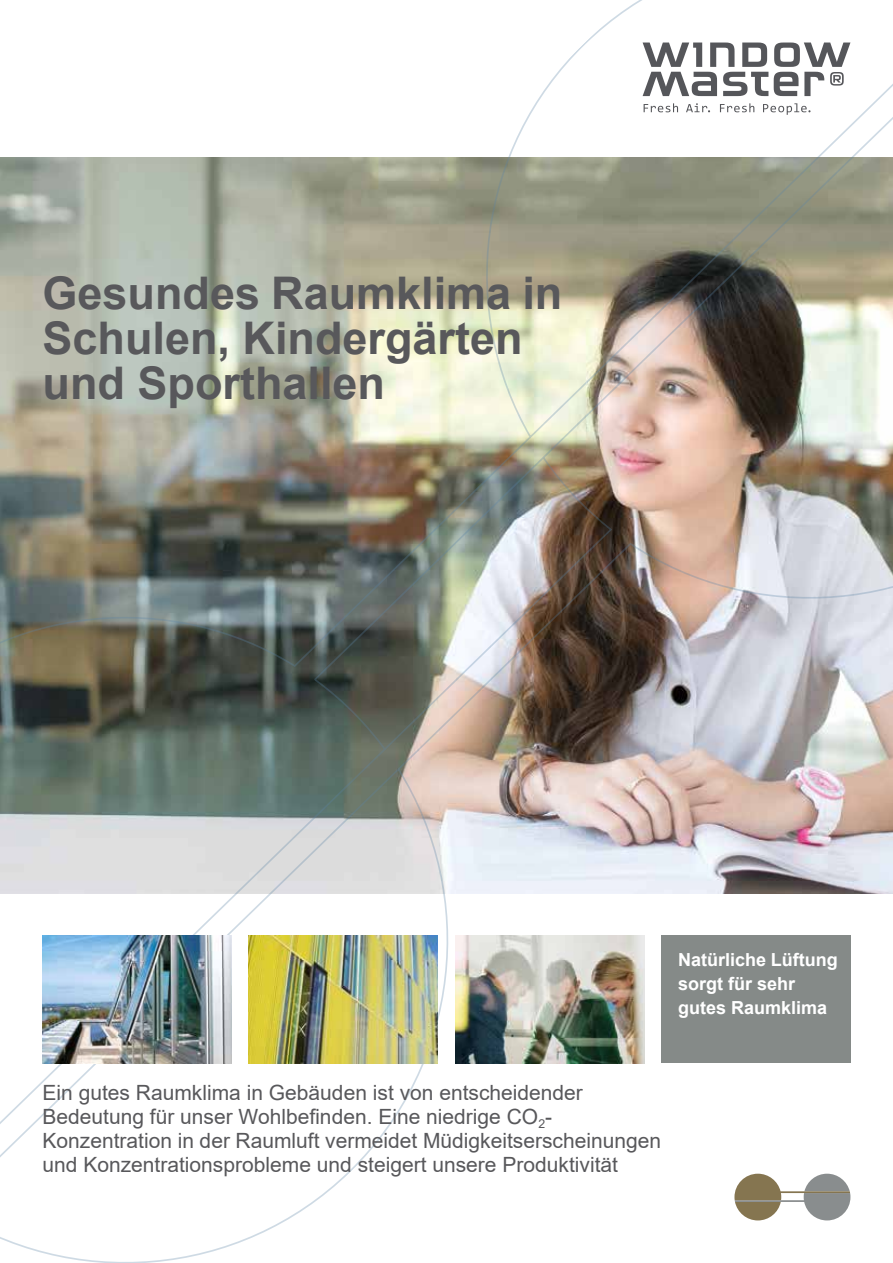
<style>
.page{position:relative;width:893px;height:1263px;background:#fff}
.page>*{position:absolute;margin:0;border:0;box-sizing:border-box;transform-origin:0 0}
.t1{font:700 45px/45px "Arial";color:#58585b}
.t2{font:21px/24px "Arial";color:#58585b}
.t3{font:700 18px/24px "Arial";color:#fff}
</style>
<div class="page">
<img style="left:0;top:0;width:893px;height:1263px">
<svg style="left:774px;top:43px;width:76px;height:53px"></svg>
<svg style="left:643px;top:43px;width:125px;height:53px"></svg>
<svg style="left:644px;top:103px;width:34px;height:9px"></svg>
<svg style="left:686px;top:103px;width:24px;height:9px"></svg>
<svg style="left:720px;top:103px;width:34px;height:9px"></svg>
<svg style="left:763px;top:103px;width:47px;height:12px"></svg>
<svg style="left:734px;top:1174px;width:116px;height:46px"></svg>
<img style="left:43px;top:935px;width:189px;height:128px">
<img style="left:249px;top:935px;width:189px;height:128px">
<div style="left:661px;top:935px;width:189px;height:128px;background:#858a88"></div>
<img style="left:455px;top:935px;width:189px;height:128px">
<h1 class="t1" style="left:43px;top:271px;width:521px">Gesundes Raumklima in<br>Schulen, Kindergärten und Sporthallen</h1>
<p class="t3" style="left:678px;top:947px;width:161px">Natürliche Lüftung sorgt für sehr gutes Raumklima</p>
<p class="t2" style="left:43px;top:1080px;width:620px">Ein gutes Raumklima in Gebäuden ist von entscheidender Bedeutung für unser Wohlbefinden. Eine niedrige CO<sub>2</sub>- Konzentration in der Raumluft vermeidet Müdigkeitserscheinungen und Konzentrationsprobleme und steigert unsere Produktivität</p>
</div>
